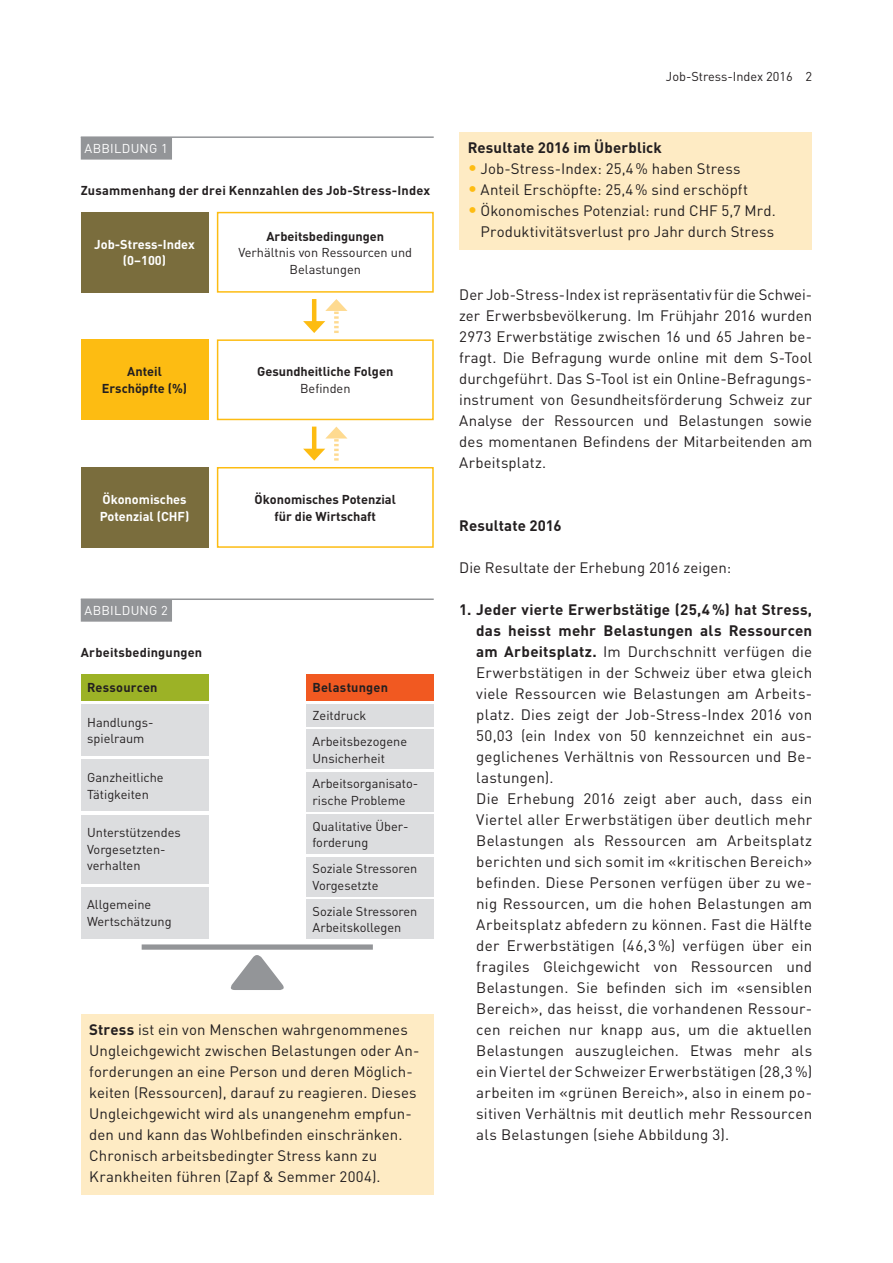
<style>
.page{position:relative;width:893px;height:1263px;background:#fff}
.page>*{position:absolute;margin:0;border:0;box-sizing:border-box;transform-origin:0 0}
.t1{font:15px/21px "DINOT";letter-spacing:.015em;color:#231f20}
.t2{font:700 15px "DINOT";letter-spacing:.005em;color:#231f20}
.t3{font:12.75px/16.5px "DINOT";color:#231f20}
.t4{font:700 12.75px/16.5px "DINOT";color:#231f20;text-align:center}
.t5{font:700 12.75px/16.5px "DINOT";color:#fff;text-align:center}
.t6{font:12.75px "DINOT";letter-spacing:.02em;color:#fff}
.s1{font-weight:700}
.s2{font-size:18px;color:#fdbc12}
</style>
<div class="page">
<div style="left:459px;top:132px;width:353px;height:118px;background:#feebc4"></div>
<hr style="left:81px;top:136px;width:353px;height:2px;background:#939598">
<div style="left:81px;top:137px;width:91px;height:23px;background:#939598"></div>
<div style="left:81px;top:212px;width:127px;height:81px;background:#7a6d3d"></div>
<div style="left:81px;top:339px;width:127px;height:81px;background:#fdbc12"></div>
<div style="left:81px;top:467px;width:127px;height:81px;background:#7a6d3d"></div>
<div style="left:217px;top:212px;width:217px;height:81px;border:2px solid #fdbc12"></div>
<div style="left:217px;top:339px;width:217px;height:81px;border:2px solid #fdbc12"></div>
<div style="left:217px;top:467px;width:217px;height:81px;border:2px solid #fdbc12"></div>
<svg style="left:303px;top:299px;width:44px;height:34px"></svg>
<svg style="left:303px;top:427px;width:44px;height:34px"></svg>
<hr style="left:81px;top:598px;width:353px;height:2px;background:#939598">
<div style="left:81px;top:599px;width:91px;height:23px;background:#939598"></div>
<div style="left:81px;top:674px;width:127px;height:27px;background:#9cb226"></div>
<div style="left:81px;top:704px;width:127px;height:52px;background:#dcdddf"></div>
<div style="left:81px;top:759px;width:127px;height:52px;background:#dcdddf"></div>
<div style="left:81px;top:815px;width:127px;height:68px;background:#dcdddf"></div>
<div style="left:81px;top:887px;width:127px;height:51px;background:#dcdddf"></div>
<div style="left:306px;top:674px;width:128px;height:27px;background:#f15921"></div>
<div style="left:306px;top:704px;width:128px;height:22px;background:#dcdddf"></div>
<div style="left:306px;top:730px;width:128px;height:39px;background:#dcdddf"></div>
<div style="left:306px;top:772px;width:128px;height:39px;background:#dcdddf"></div>
<div style="left:306px;top:815px;width:128px;height:39px;background:#dcdddf"></div>
<div style="left:306px;top:857px;width:128px;height:39px;background:#dcdddf"></div>
<div style="left:306px;top:899px;width:128px;height:39px;background:#dcdddf"></div>
<svg style="left:230px;top:955px;width:54px;height:35px"></svg>
<div style="left:142px;top:944px;width:231px;height:6px;background:#939598"></div>
<div style="left:81px;top:1014px;width:353px;height:181px;background:#feebc4"></div>
<p class="t6" style="left:84px;top:140px;width:85px">ABBILDUNG 1</p>
<p class="t4" style="left:81px;top:181px;width:351px">Zusammenhang der drei Kennzahlen des Job-Stress-Index</p>
<p class="t5" style="left:94px;top:235px;width:102px">Job-Stress-Index (0–100)</p>
<p class="t4" style="left:102px;top:363px;width:87px">Anteil<br>Erschöpfte (%)</p>
<p class="t4" style="left:266px;top:227px;width:119px">Arbeitsbedingungen</p>
<p class="t3" style="left:238px;top:244px;width:175px;text-align:center">Verhältnis von Ressourcen und<br>Belastungen</p>
<p class="t4" style="left:257px;top:363px;width:138px">Gesundheitliche Folgen</p>
<p class="t3" style="left:300px;top:380px;width:52px">Befinden</p>
<p class="t5" style="left:100px;top:491px;width:91px;text-align:left">Ökonomisches<br>Potenzial (CHF)</p>
<p class="t6" style="left:84px;top:602px;width:85px">ABBILDUNG 2</p>
<p class="t4" style="left:81px;top:643px;width:123px">Arbeitsbedingungen</p>
<p class="t4" style="left:87px;top:679px;width:72px">Ressourcen</p>
<p class="t3" style="left:87px;top:713px;width:66px">Handlungs&shy;spielraum</p>
<p class="t3" style="left:87px;top:769px;width:78px">Ganzheitliche<br>Tätigkeiten</p>
<p class="t3" style="left:87px;top:824px;width:95px">Unterstützendes<br>Vorgesetzten&shy;verhalten</p>
<p class="t3" style="left:87px;top:896px;width:86px">Allgemeine<br>Wertschätzung</p>
<p class="t4" style="left:255px;top:491px;width:143px">Ökonomisches Potenzial für die Wirtschaft</p>
<p class="t4" style="left:313px;top:679px;width:77px">Belastungen</p>
<p class="t3" style="left:313px;top:702px;width:96px;line-height:26px">Zeitdruck<br>Arbeitsbezogene</p>
<p class="t3" style="left:313px;top:744px;width:105px;line-height:26px">Unsicherheit<br>Arbeitsorganisato-</p>
<p class="t3" style="left:313px;top:787px;width:96px;line-height:26px">rische Probleme<br>Qualitative Über-</p>
<p class="t3" style="left:313px;top:829px;width:106px;line-height:26px">forderung<br>Soziale Stressoren</p>
<p class="t3" style="left:313px;top:872px;width:106px;line-height:26px">Vorgesetzte<br>Soziale Stressoren</p>
<p class="t3" style="left:313px;top:919px;width:90px">Arbeitskollegen</p>
<p class="t1" style="left:89px;top:1018px;width:332px"><span class="s1">Stress</span> ist ein von Menschen wahrgenommenes Ungleichgewicht zwischen Belastungen oder An&shy;forderungen an eine Person und deren Möglich&shy;keiten (Ressourcen), darauf zu reagieren. Dieses Ungleichgewicht wird als unangenehm empfun&shy;den und kann das Wohlbefinden einschränken.<br>Chronisch arbeitsbedingter Stress kann zu Krankheiten führen (Zapf &amp; Semmer 2004).</p>
<p class="t3" style="left:666px;top:67px;width:148px">Job-Stress-Index 2016 2</p>
<p class="t2" style="left:468px;top:137px;width:196px">Resultate 2016 im Überblick</p>
<p class="t1" style="left:468px;top:157px;width:274px"><span class="s2">•</span> Job-Stress-Index: 25,4% haben Stress</p>
<p class="t1" style="left:468px;top:178px;width:282px"><span class="s2">•</span> Anteil Erschöpfte: 25,4% sind erschöpft</p>
<p class="t1" style="left:468px;top:199px;width:309px;text-align:right"><span class="s2">•</span> Ökonomisches Potenzial: rund CHF 5,7 Mrd.<br>Produktivitätsverlust pro Jahr durch Stress</p>
<p class="t1" style="left:459px;top:283px;width:354px;text-align:justify">Der Job-Stress-Index ist repräsentativ für die Schwei&shy;zer Erwerbsbevölkerung. Im Frühjahr 2016 wurden 2973 Erwerbstätige zwischen 16 und 65 Jahren be&shy;fragt. Die Befragung wurde online mit dem S-Tool durchgeführt. Das S-Tool ist ein Online-Befragungs&shy;instrument von Gesundheitsförderung Schweiz zur Analyse der Ressourcen und Belastungen sowie des momentanen Befindens der Mitarbeitenden am Arbeitsplatz.</p>
<p class="t2" style="left:459px;top:515px;width:104px">Resultate 2016</p>
<p class="t1" style="left:459px;top:556px;width:274px">Die Resultate der Erhebung 2016 zeigen:</p>
<p class="t1" style="left:476px;top:598px;width:337px;text-indent:-17px"><span class="s1">1. Jeder vierte Erwerbstätige (25,4%) hat Stress, das heisst mehr Belastungen als Ressourcen am Arbeitsplatz.</span> Im Durchschnitt verfügen die Erwerbstätigen in der Schweiz über etwa gleich viele Ressourcen wie Belastungen am Arbeits&shy;platz. Dies zeigt der Job-Stress-Index 2016 von 50,03 (ein Index von 50 kennzeichnet ein aus&shy;geglichenes Verhältnis von Ressourcen und Be&shy;lastungen).<br>Die Erhebung 2016 zeigt aber auch, dass ein Viertel aller Erwerbstätigen über deutlich mehr Belastungen als Ressourcen am Arbeitsplatz berichten und sich somit im «kritischen Bereich» befinden. Diese Personen verfügen über zu we&shy;nig Ressourcen, um die hohen Belastungen am Arbeitsplatz abfedern zu können. Fast die Hälfte der Erwerbstätigen (46,3 %) verfügen über ein fragiles Gleichgewicht von Ressourcen und Belastungen. Sie befinden sich im «sensiblen Bereich», das heisst, die vorhandenen Ressour&shy;cen reichen nur knapp aus, um die aktuellen Belastungen auszugleichen. Etwas mehr als ein Viertel der Schweizer Erwerbstätigen (28,3 %) arbeiten im «grünen Bereich», also in einem po&shy;sitiven Verhältnis mit deutlich mehr Ressourcen als Belastungen (siehe Abbildung 3).</p>
</div>
